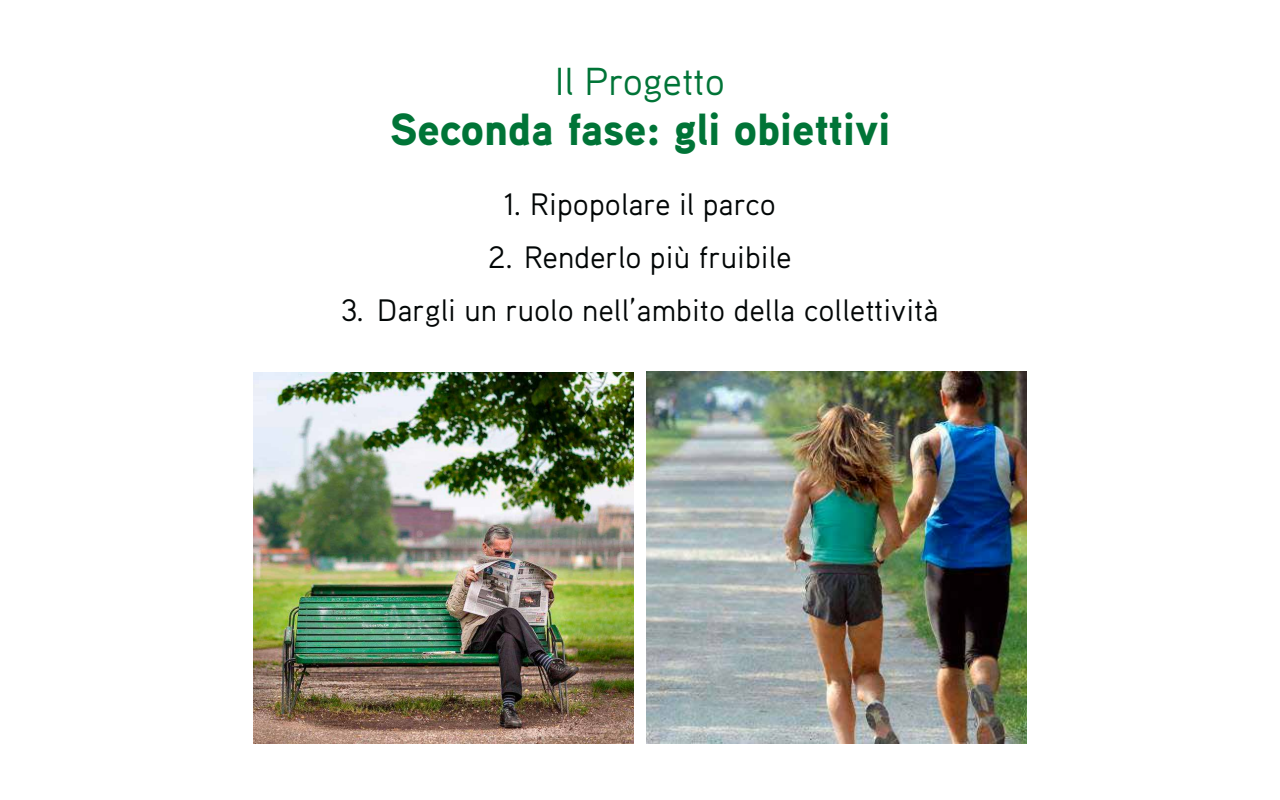
<style>
.page{position:relative;width:1280px;height:800px;background:#fff}
.page>*{position:absolute;margin:0;border:0;box-sizing:border-box;transform-origin:0 0}
.t1{font:900 45px "Aaux Pro";color:#007437}
.t2{font:39px "Aaux Pro";color:#007437}
.t3{font:31px "Aaux Pro";color:#020606}
</style>
<div class="page">
<img style="left:253px;top:372px;width:381px;height:371px">
<img style="left:646px;top:372px;width:381px;height:371px">
<p class="t2" style="left:555px;top:57px;width:172px">Il Progetto</p>
<h1 class="t1" style="left:390px;top:100px;width:502px">Seconda fase: gli obiettivi</h1>
<p class="t3" style="left:504px;top:185px;width:274px">1. Ripopolare il parco</p>
<p class="t3" style="left:488px;top:238px;width:305px">2. Renderlo più fruibile</p>
<p class="t3" style="left:341px;top:291px;width:599px">3. Dargli un ruolo nell’ambito della collettività</p>
</div>
